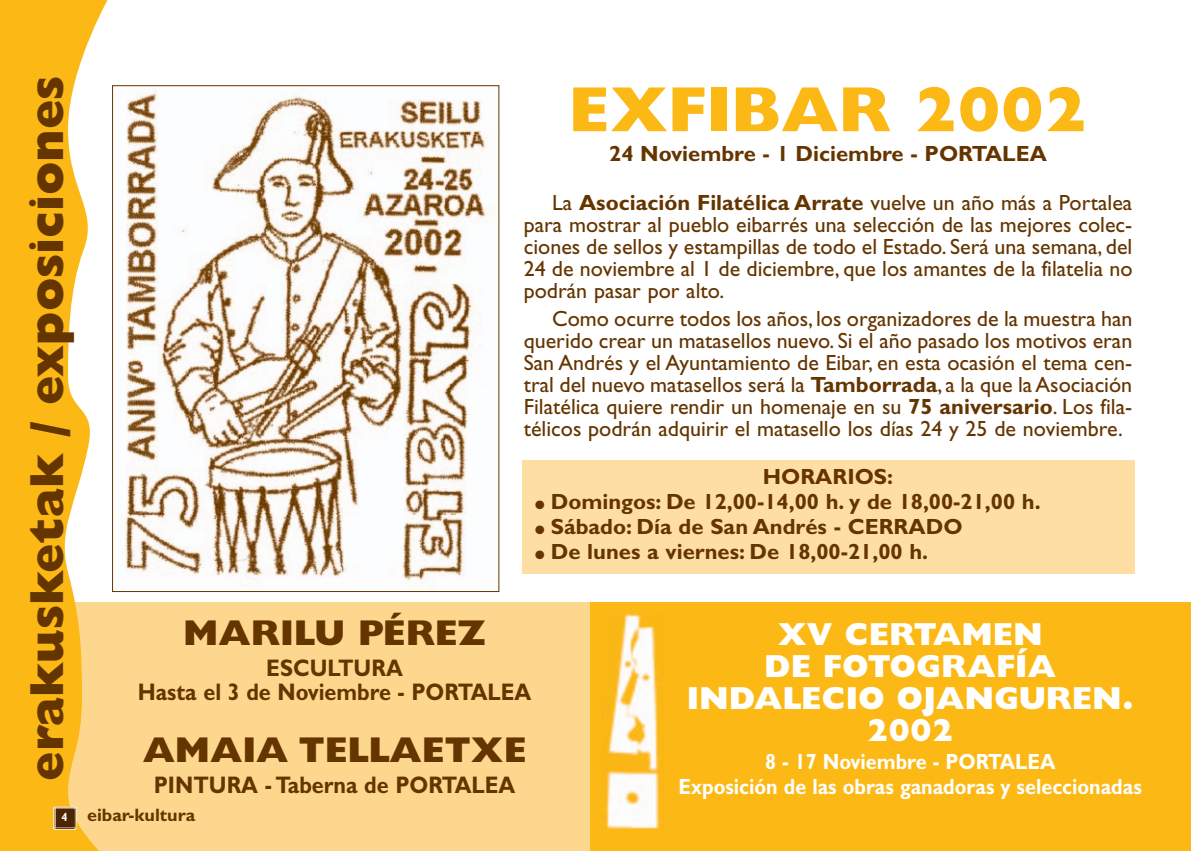
<style>
.page{position:relative;width:1191px;height:851px;background:#fff}
.page>*{position:absolute;margin:0;border:0;box-sizing:border-box;transform-origin:0 0}
.t1{font:800 64px "Gill Sans";color:#fcb814}
.t2{font:800 48px "Gill Sans";color:#653500}
.t3{font:800 36px "Gill Sans";color:#653500}
.t4{font:800 32px/32px "Gill Sans";color:#fff;text-align:center}
.t5{font:700 24px/24px "Gill Sans";color:#653500;text-align:center;scale:.9 1}
.t6{font:22px/22px "Gill Sans";color:#653500;text-align:justify}
.t7{font:700 22px "Gill Sans";color:#653500}
.t8{font:700 22px/24.8px "Gill Sans";color:#fff;text-align:center;scale:.9 1}
.t9{font:700 18px "Gill Sans";color:#653500}
.s1{font-weight:700}
.s2{font-size:12px;color:#fff}
</style>
<div class="page">
<div style="left:590px;top:601px;width:601px;height:249px;background:#fcb814"></div>
<div style="left:0;top:601px;width:590px;height:249px;background:#fed78f"></div>
<svg style="left:0;top:0;width:113px;height:850px;fill:#fcb814"></svg>
<img style="left:125px;top:92px;width:364px;height:497px">
<img style="left:606px;top:613px;width:53px;height:215px">
<div style="left:522px;top:460px;width:612px;height:113px;background:#ffdea4"></div>
<svg style="left:52px;top:805px;width:25px;height:25px"></svg>
<h2 class="t2" style="left:29px;top:780px;width:707px;rotate:-90deg">erakusketak / exposiciones</h2>
<h1 class="t1" style="left:568px;top:85px;width:520px">EXFIBAR 2002</h1>
<p class="t7" style="left:609px;top:145px;width:439px">24 Noviembre - 1 Diciembre - PORTALEA</p>
<p class="t6" style="left:524px;top:194px;width:610px;text-indent:28px">La <span class="s1">Asociación Filatélica Arrate</span> vuelve un año más a Portalea para mostrar al pueblo eibarrés una selección de las mejores colec&shy;ciones de sellos y estampillas de todo el Estado. Será una semana, del 24 de noviembre al 1 de diciembre, que los amantes de la filatelia no podrán pasar por alto.</p>
<p class="t6" style="left:524px;top:309px;width:610px;text-indent:28px">Como ocurre todos los años, los organizadores de la muestra han querido crear un matasellos nuevo. Si el año pasado los motivos eran San Andrés y el Ayuntamiento de Eibar, en esta ocasión el tema cen&shy;tral del nuevo matasellos será la <span class="s1">Tamborrada</span>, a la que la Asociación Filatélica quiere rendir un homenaje en su <span class="s1">75 aniversario</span>. Los fila&shy;télicos podrán adquirir el matasello los días 24 y 25 de noviembre.</p>
<p class="t7" style="left:763px;top:468px;width:132px">HORARIOS:</p>
<p class="t7" style="left:535px;top:493px;width:507px">● Domingos: De 12,00-14,00 h. y de 18,00-21,00 h.</p>
<p class="t7" style="left:535px;top:518px;width:429px">● Sábado: Día de San Andrés - CERRADO</p>
<p class="t7" style="left:535px;top:543px;width:394px">● De lunes a viernes: De 18,00-21,00 h.</p>
<h3 class="t3" style="left:183px;top:619px;width:304px">MARILU PÉREZ</h3>
<p class="t5" style="left:138px;top:658px;width:439px">ESCULTURA<br>Hasta el 3 de Noviembre - PORTALEA</p>
<h3 class="t3" style="left:143px;top:736px;width:385px">AMAIA TELLAETXE</h3>
<p class="t5" style="left:154px;top:774px;width:403px">PINTURA - Taberna de PORTALEA</p>
<h3 class="t4" style="left:686px;top:621px;width:449px">XV CERTAMEN<br>DE FOTOGRAFÍA<br>INDALECIO OJANGUREN.<br>2002</h3>
<p class="t8" style="left:678px;top:751px;width:516px">8 - 17 Noviembre - PORTALEA<br>Exposición de las obras ganadoras y seleccionadas</p>
<p class="t9" style="left:62px;top:808px;width:135px"><span class="s2">4</span> eibar-kultura</p>
</div>
